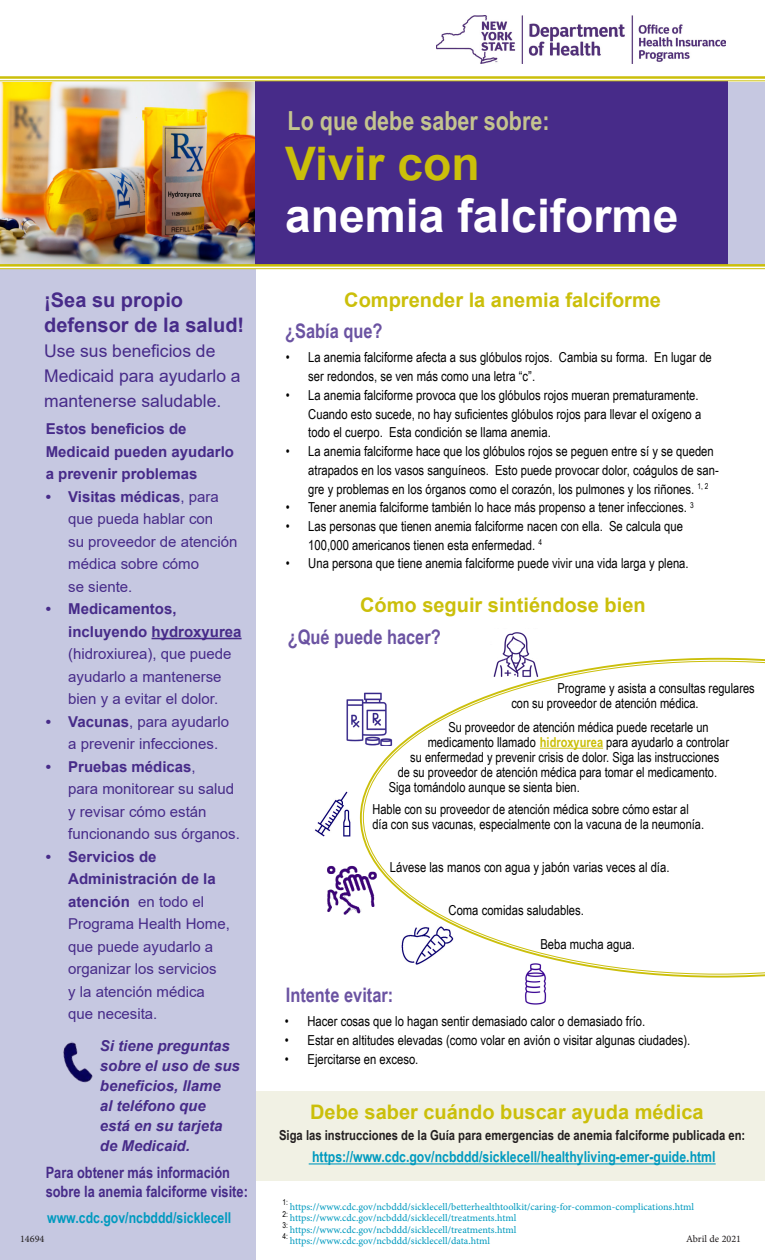
<style>
.page{position:relative;width:765px;height:1260px;background:#fff}
.page>*{position:absolute;margin:0;border:0;box-sizing:border-box;transform-origin:0 0}
.t1{font:700 46.25px/52.5px "Arial";color:#fff}
.t2{font:700 26.25px "Arial Narrow";color:#c4c48f}
.t3{font:700 20px "Arial";color:#cbbf0a}
.t4{font:700 20px "Arial Narrow";color:#6b53a2}
.t5{font:700 20px/25px "Arial";color:#472b89}
.t6{font:17.5px/25px "Arial";color:#472b89}
.t7{font:700 15.62px/18.8px "Arial Narrow";color:#472b89}
.t8{font:15px/22.5px "Arial";color:#472b89}
.t9{font:700 15px "Arial Narrow";color:#009abf}
.t10{font:700 15px/22.5px "Arial";color:#472b89}
.t11{font:italic 700 15px "Arial";color:#472b89}
.t12{font:13.75px/18.8px "Arial Narrow";color:#000}
.t13{font:700 13.75px "Arial Narrow";color:#231f20}
.t14{font:10px "Minion Pro Capt";color:#009abf}
.t15{font:10px "Minion Pro Capt";color:#231f20}
.t16{font:8px "Arial Narrow";color:#000}
.s1{font-weight:700}
.s2{color:#cbbf0a}
.s3{font-weight:700;color:#cbbf0a}
</style>
<div class="page">
<div style="left:253px;top:1091px;width:512px;height:90px;background:#f1f1e4"></div>
<div style="left:0;top:269px;width:255px;height:991px;background:#c6c8e1"></div>
<img style="left:437px;top:16px;width:289px;height:47px">
<img style="left:0;top:82px;width:255px;height:182px">
<div style="left:720px;top:82px;width:45px;height:183px;background:#c6c8e1"></div>
<div style="left:255px;top:81px;width:472px;height:184px;background:#472b89"></div>
<hr style="left:0;top:264px;width:765px;height:3px;background:#cbbf0a">
<hr style="left:0;top:80px;width:765px;height:1px;background:#cbbf0a">
<hr style="left:0;top:76px;width:765px;height:3px;background:#cbbf0a">
<hr style="left:0;top:268px;width:765px;height:1px;background:#cbbf0a">
<hr style="left:152px;top:638px;width:90px;height:1px;background:#472b89">
<hr style="left:309px;top:1163px;width:407px;height:1px;background:#009abf">
<img style="left:63px;top:1041px;width:30px;height:42px">
<img style="left:314px;top:791px;width:37px;height:46px">
<img style="left:525px;top:978px;width:22px;height:27px">
<img style="left:346px;top:699px;width:14px;height:43px">
<img style="left:327px;top:865px;width:33px;height:50px">
<img style="left:502px;top:632px;width:28px;height:26px">
<svg style="left:360px;top:658px;width:405px;height:320px"></svg>
<svg style="left:363px;top:661px;width:402px;height:313px"></svg>
<hr style="left:540px;top:748px;width:63px;height:1px;background:#cbbf0a">
<p class="t5" style="left:44px;top:287px;width:202px">¡Sea su propio defensor de la salud!</p>
<p class="t6" style="left:44px;top:338px;width:173px">Use sus beneficios de</p>
<p class="t6" style="left:44px;top:363px;width:198px">Medicaid para ayudarlo a mantenerse saludable.</p>
<h4 class="t10" style="left:46px;top:418px;width:142px">Estos beneficios de</h4>
<p class="t10" style="left:46px;top:441px;width:190px">Medicaid pueden ayudarlo a prevenir problemas</p>
<p class="t8" style="left:68px;top:485px;width:171px;text-indent:-22px"><span class="s1">• Visitas médicas</span>, para que pueda hablar con<br>su proveedor de atención médica sobre cómo<br>se siente.</p>
<p class="t10" style="left:68px;top:598px;width:175px;text-indent:-22px">• Medicamentos, incluyendo hydroxyurea</p>
<p class="t8" style="left:68px;top:643px;width:165px">(hidroxiurea), que puede ayudarlo a mantenerse bien y a evitar el dolor.</p>
<p class="t8" style="left:68px;top:710px;width:162px;text-indent:-22px"><span class="s1">• Vacunas</span>, para ayudarlo a prevenir infecciones.</p>
<p class="t8" style="left:68px;top:755px;width:173px;text-indent:-22px"><span class="s1">• Pruebas médicas</span>,<br>para monitorear su salud y revisar cómo están funcionando sus órganos.</p>
<p class="t8" style="left:68px;top:845px;width:163px;text-indent:-22px"><span class="s1">• Servicios de<br>Administración de la atención</span> en todo el<br>Programa Health Home, que puede ayudarlo a organizar los servicios<br>y la atención médica que necesita.</p>
<p class="t11" style="left:100px;top:1055px;width:142px">sobre el uso de sus</p>
<p class="t11" style="left:100px;top:1035px;width:132px">Si tiene preguntas</p>
<p class="t11" style="left:100px;top:1075px;width:122px">beneficios, llame</p>
<p class="t11" style="left:100px;top:1095px;width:107px">al teléfono que</p>
<p class="t11" style="left:100px;top:1115px;width:124px">está en su tarjeta</p>
<h4 class="t11" style="left:100px;top:1135px;width:92px">de Medicaid.</h4>
<p class="t7" style="left:46px;top:1162px;width:204px">Para obtener más información sobre la anemia falciforme visite:</p>
<h4 class="t9" style="left:47px;top:1207px;width:186px">www.cdc.gov/ncbddd/sicklecell</h4>
<p class="t15" style="left:20px;top:1232px;width:26px">14694</p>
<p class="t2" style="left:288px;top:101px;width:263px">Lo que debe saber sobre:</p>
<p class="t1" style="left:285px;top:138px;width:395px"><span class="s2">Vivir con<br></span>anemia falciforme</p>
<p class="t3" style="left:344px;top:286px;width:318px">Comprender la anemia falciforme</p>
<p class="t4" style="left:285px;top:315px;width:99px">¿Sabía que?</p>
<p class="t12" style="left:308px;top:348px;width:405px;text-indent:-22px">• La anemia falciforme afecta a sus glóbulos rojos. Cambia su forma. En lugar de ser redondos, se ven más como una letra “c”.</p>
<p class="t12" style="left:286px;top:385px;width:414px">• La anemia falciforme provoca que los glóbulos rojos mueran prematuramente.</p>
<p class="t12" style="left:308px;top:404px;width:394px">Cuando esto sucede, no hay suficientes glóbulos rojos para llevar el oxígeno a</p>
<p class="t12" style="left:308px;top:423px;width:244px">todo el cuerpo. Esta condición se llama anemia.</p>
<p class="t12" style="left:308px;top:441px;width:412px;text-indent:-22px">• La anemia falciforme hace que los glóbulos rojos se peguen entre sí y se queden atrapados en los vasos sanguíneos. Esto puede provocar dolor, coágulos de san&shy;gre y problemas en los órganos como el corazón, los pulmones y los riñones. <sup>1,</sup> <sup>2</sup></p>
<p class="t12" style="left:286px;top:498px;width:409px">• Tener anemia falciforme también lo hace más propenso a tener infecciones. <sup>3</sup></p>
<p class="t12" style="left:308px;top:516px;width:376px;text-indent:-22px">• Las personas que tienen anemia falciforme nacen con ella. Se calcula que<br>100,000 americanos tienen esta enfermedad. <sup>4</sup></p>
<p class="t12" style="left:286px;top:554px;width:404px">• Una persona que tiene anemia falciforme puede vivir una vida larga y plena.</p>
<p class="t3" style="left:360px;top:591px;width:287px">Cómo seguir sintiéndose bien</p>
<p class="t4" style="left:288px;top:621px;width:155px">¿Qué puede hacer?</p>
<p class="t12" style="left:511px;top:680px;width:245px;line-height:15px;text-indent:46px">Programe y asista a consultas regulares con su proveedor de atención médica.</p>
<p class="t12" style="left:448px;top:717px;width:262px">Su proveedor de atención médica puede recetarle un</p>
<p class="t12" style="left:428px;top:732px;width:303px">medicamento llamado <span class="s3">hidroxyurea</span> para ayudarlo a controlar</p>
<p class="t12" style="left:410px;top:747px;width:310px">su enfermedad y prevenir crisis de dolor. Siga las instrucciones</p>
<p class="t12" style="left:398px;top:762px;width:321px">de su proveedor de atención médica para tomar el medicamento.</p>
<p class="t12" style="left:389px;top:777px;width:193px">Siga tomándolo aunque se sienta bien.</p>
<p class="t12" style="left:372px;top:801px;width:333px;line-height:15px">Hable con su proveedor de atención médica sobre cómo estar al día con sus vacunas, especialmente con la vacuna de la neumonía.</p>
<p class="t12" style="left:390px;top:857px;width:281px">Lávese las manos con agua y jabón varias veces al día.</p>
<p class="t12" style="left:449px;top:900px;width:137px">Coma comidas saludables.</p>
<h2 class="t4" style="left:286px;top:980px;width:109px">Intente evitar:</h2>
<p class="t12" style="left:540px;top:934px;width:96px">Beba mucha agua.</p>
<p class="t12" style="left:285px;top:1012px;width:362px">• Hacer cosas que lo hagan sentir demasiado calor o demasiado frío.</p>
<p class="t12" style="left:285px;top:1030px;width:407px">• Estar en altitudes elevadas (como volar en avión o visitar algunas ciudades).</p>
<p class="t12" style="left:285px;top:1049px;width:135px">• Ejercitarse en exceso.</p>
<p class="t3" style="left:310px;top:1098px;width:395px">Debe saber cuándo buscar ayuda médica</p>
<p class="t13" style="left:279px;top:1125px;width:468px">Siga las instrucciones de la Guía para emergencias de anemia falciforme publicada en:</p>
<h4 class="t9" style="left:312px;top:1146px;width:405px">https://www.cdc.gov/ncbddd/sicklecell/healthyliving-emer-guide.html</h4>
<p class="t16" style="left:283px;top:1197px;width:7px">1:</p>
<p class="t14" style="left:290px;top:1200px;width:406px">https://www.cdc.gov/ncbddd/sicklecell/betterhealthtoolkit/caring-for-common-complications.html</p>
<p class="t16" style="left:283px;top:1208px;width:7px">2:</p>
<p class="t14" style="left:290px;top:1211px;width:228px">https://www.cdc.gov/ncbddd/sicklecell/treatments.html</p>
<p class="t16" style="left:283px;top:1219px;width:7px">3:</p>
<p class="t14" style="left:290px;top:1222px;width:228px">https://www.cdc.gov/ncbddd/sicklecell/treatments.html</p>
<p class="t16" style="left:283px;top:1230px;width:7px">4:</p>
<p class="t14" style="left:290px;top:1234px;width:202px">https://www.cdc.gov/ncbddd/sicklecell/data.html</p>
<p class="t15" style="left:686px;top:1232px;width:57px">Abril de 2021</p>
</div>
